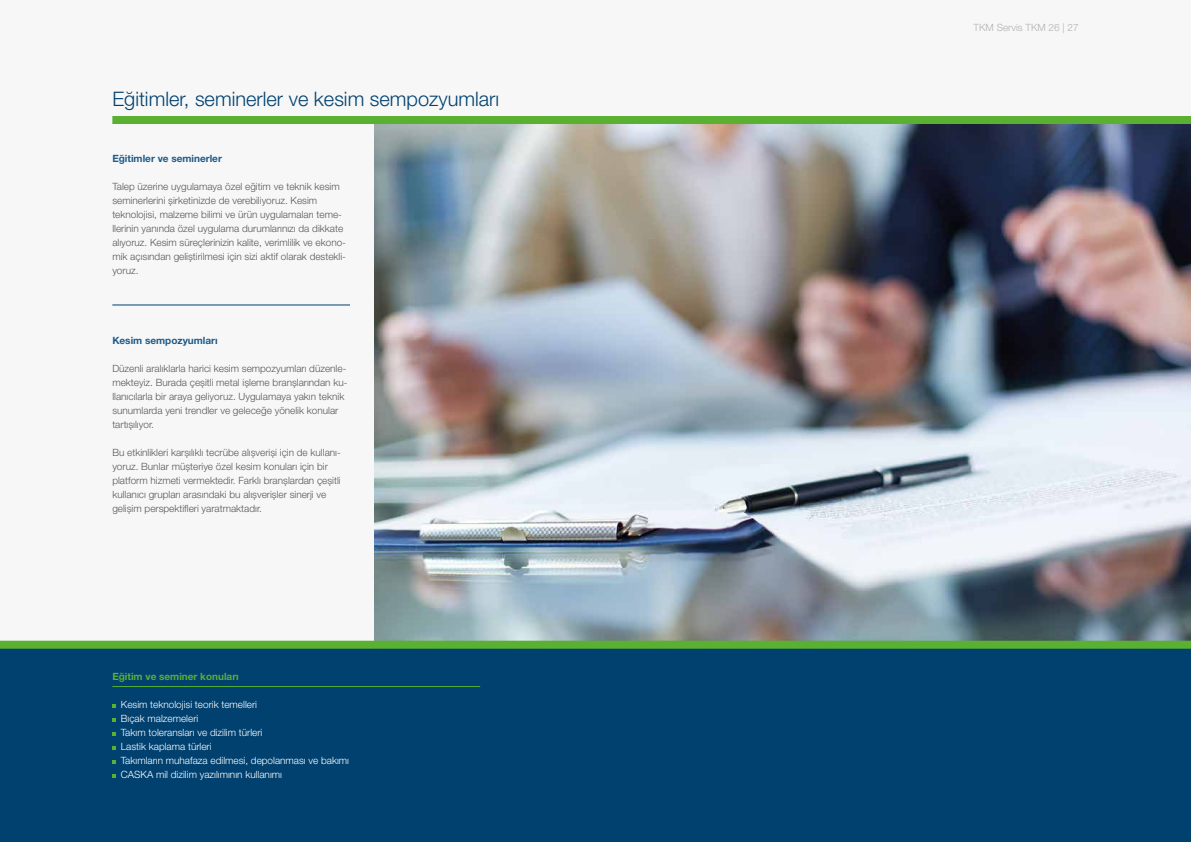
<style>
.page{position:relative;width:1191px;height:842px;background:#fff}
.page>*{position:absolute;margin:0;border:0;box-sizing:border-box;transform-origin:0 0}
.t1{font:300 20px "Helvetica Neue LT Pro";color:#004170}
.t2{font:300 10px/14px "Helvetica Neue LT Pro";color:#575756}
.t3{font:300 10px/14px "Helvetica Neue LT Pro";color:#fff}
.t4{font:700 10px "Helvetica Neue LT Pro";color:#1d5b89}
.t5{font:700 10px "Helvetica Neue LT Pro";color:#5ab031}
.t6{font:300 10px "Helvetica Neue LT Pro";color:#b3b2b2}
</style>
<div class="page">
<img style="left:374px;top:124px;width:817px;height:517px">
<div style="left:0;top:649px;width:1191px;height:193px;background:#004170"></div>
<div style="left:0;top:641px;width:1191px;height:8px;background:#5ab031"></div>
<div style="left:112px;top:116px;width:1079px;height:8px;background:#5ab031"></div>
<svg style="left:112px;top:704px;width:4px;height:4px"></svg>
<svg style="left:112px;top:718px;width:4px;height:4px"></svg>
<svg style="left:112px;top:732px;width:4px;height:4px"></svg>
<svg style="left:112px;top:746px;width:4px;height:4px"></svg>
<svg style="left:112px;top:760px;width:4px;height:4px"></svg>
<svg style="left:112px;top:774px;width:4px;height:4px"></svg>
<hr style="left:112px;top:686px;width:368px;height:1px;background:#5ab031">
<hr style="left:112px;top:305px;width:238px;height:1px;background:#004170">
<h1 class="t1" style="left:112px;top:87px;width:388px">Eğitimler, seminerler ve kesim sempozyumları</h1>
<p class="t4" style="left:112px;top:152px;width:111px">Eğitimler ve seminerler</p>
<p class="t2" style="left:112px;top:179px;width:235px">Talep üzerine uygulamaya özel eğitim ve teknik kesim seminerlerini şirketinizde de verebiliyoruz. Kesim teknolojisi, malzeme bilimi ve ürün uygulamaları teme&shy;llerinin yanında özel uygulama durumlarınızı da dikkate alıyoruz. Kesim süreçlerinizin kalite, verimlilik ve ekono&shy;mik açısından geliştirilmesi için sizi aktif olarak destekli&shy;yoruz.</p>
<p class="t4" style="left:112px;top:334px;width:107px">Kesim sempozyumları</p>
<p class="t2" style="left:112px;top:361px;width:237px">Düzenli aralıklarla harici kesim sempozyumları düzenle&shy;mekteyiz. Burada çeşitli metal işleme branşlarından ku&shy;llanıcılarla bir araya geliyoruz. Uygulamaya yakın teknik sunumlarda yeni trendler ve geleceğe yönelik konular tartışılıyor.</p>
<p class="t2" style="left:112px;top:445px;width:230px">Bu etkinlikleri karşılıklı tecrübe alışverişi için de kullanı&shy;yoruz. Bunlar müşteriye özel kesim konuları için bir platform hizmeti vermektedir. Farklı branşlardan çeşitli kullanıcı grupları arasındaki bu alışverişler sinerji ve gelişim perspektifleri yaratmaktadır.</p>
<p class="t5" style="left:112px;top:670px;width:128px">Eğitim ve seminer konuları</p>
<p class="t3" style="left:121px;top:697px;width:230px">Kesim teknolojisi teorik temelleri<br>Bıçak malzemeleri<br>Takım toleransları ve dizilim türleri<br>Lastik kaplama türleri<br>Takımların muhafaza edilmesi, depolanması ve bakımı CASKA mil dizilim yazılımının kullanımı</p>
<p class="t6" style="left:973px;top:22px;width:107px">TKM Servis TKM 26 | 27</p>
</div>
